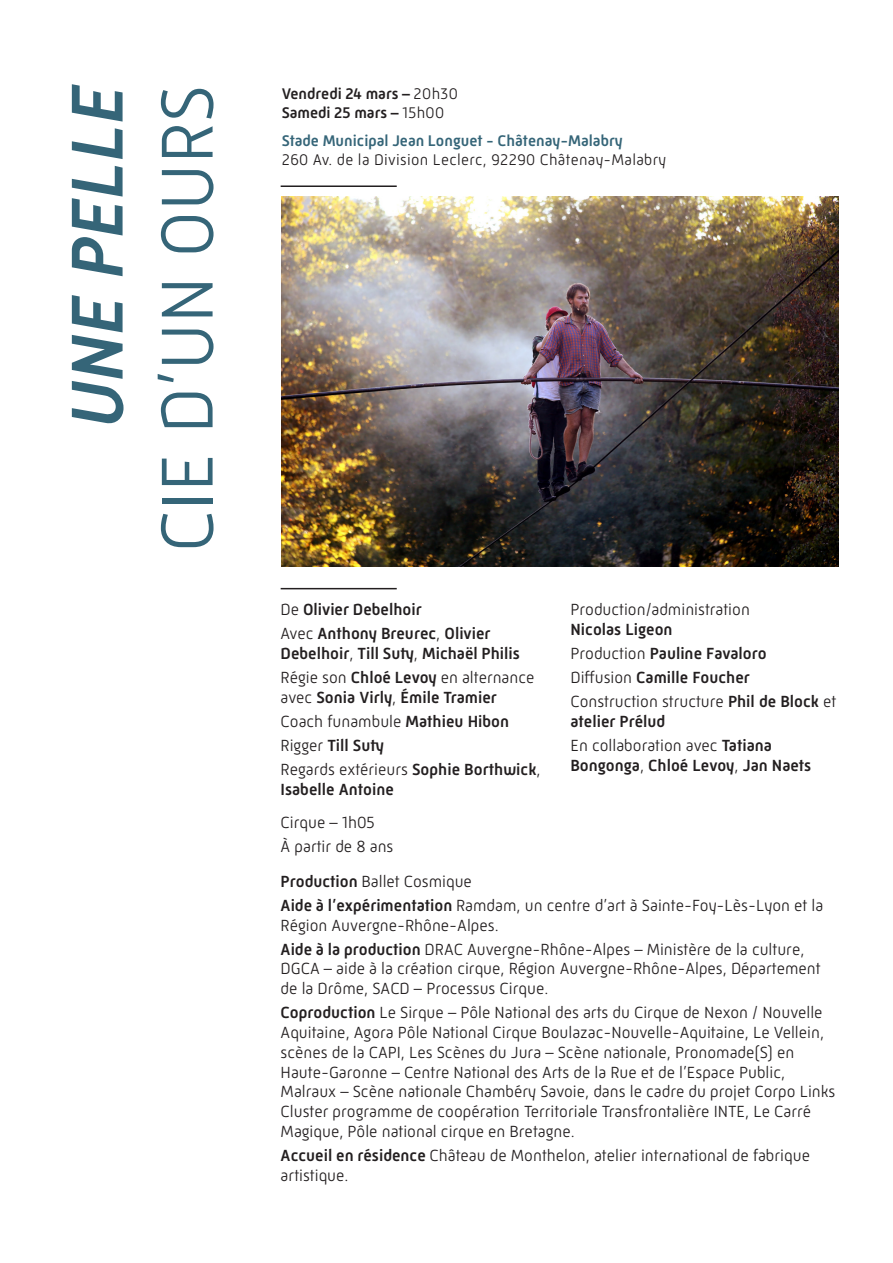
<style>
.page{position:relative;width:893px;height:1263px;background:#fff}
.page>*{position:absolute;margin:0;border:0;box-sizing:border-box;transform-origin:0 0}
.t1{font:300 75px "Mic 32 New";color:#356578}
.t2{font:italic 500 75px "Mic 32 New";color:#356578}
.t3{font:300 16.5px/19.8px "Mic 32 New";color:#231f20}
.t4{font:500 16.5px/19.8px "Mic 32 New";color:#231f20}
.t5{font:300 15.75px "Mic 32 New";letter-spacing:.02em;color:#231f20}
.t6{font:500 15.75px "Mic 32 New";color:#356578}
.t7{font:500 15.75px "Mic 32 New";color:#231f20}
.s1{font-weight:300}
.s2{font-weight:500}
</style>
<div class="page">
<hr style="left:281px;top:588px;width:116px;height:1px;background:#231f20">
<img style="left:282px;top:197px;width:556px;height:369px">
<hr style="left:281px;top:185px;width:116px;height:2px;background:#231f20">
<p class="t2" style="left:54px;top:428px;width:345px;rotate:-90deg">UNE PELLE</p>
<p class="t1" style="left:144px;top:552px;width:469px;rotate:-90deg">CIE D’UN OURS</p>
<p class="t7" style="left:282px;top:85px;width:178px">Vendredi 24 mars – <span class="s1">20h30</span></p>
<p class="t7" style="left:282px;top:104px;width:164px">Samedi 25 mars – <span class="s1">15h00</span></p>
<p class="t6" style="left:282px;top:131px;width:342px">Stade Municipal Jean Longuet - Châtenay-Malabry</p>
<p class="t5" style="left:282px;top:150px;width:386px">260 Av. de la Division Leclerc, 92290 Châtenay-Malabry</p>
<p class="t4" style="left:281px;top:599px;width:143px"><span class="s1">De</span> Olivier Debelhoir</p>
<p class="t4" style="left:281px;top:623px;width:241px"><span class="s1">Avec</span> Anthony Breurec<span class="s1">,</span> Olivier<br>Debelhoir<span class="s1">,</span> Till Suty<span class="s1">,</span> Michaël Philis</p>
<p class="t4" style="left:281px;top:667px;width:255px"><span class="s1">Régie son</span> Chloé Levoy <span class="s1">en alternance avec</span> Sonia Virly<span class="s1">,</span> Émile Tramier</p>
<p class="t3" style="left:281px;top:711px;width:230px">Coach funambule <span class="s2">Mathieu Hibon</span></p>
<p class="t4" style="left:281px;top:735px;width:105px"><span class="s1">Rigger</span> Till Suty</p>
<p class="t4" style="left:281px;top:759px;width:261px"><span class="s1">Regards extérieurs</span> Sophie Borthwick<span class="s1">,<br></span>Isabelle Antoine</p>
<p class="t3" style="left:281px;top:812px;width:96px">Cirque – 1h05</p>
<p class="t3" style="left:281px;top:836px;width:114px">À partir de 8 ans</p>
<p class="t3" style="left:570px;top:599px;width:181px">Production/administration<br><span class="s2">Nicolas Ligeon</span></p>
<p class="t4" style="left:570px;top:643px;width:198px"><span class="s1">Production</span> Pauline Favaloro</p>
<p class="t4" style="left:570px;top:667px;width:181px"><span class="s1">Diffusion</span> Camille Foucher</p>
<p class="t4" style="left:570px;top:691px;width:267px"><span class="s1">Construction structure</span> Phil de Block <span class="s1">et </span>atelier Prélud</p>
<p class="t4" style="left:570px;top:735px;width:242px"><span class="s1">En collaboration avec</span> Tatiana<br>Bongonga<span class="s1">,</span> Chloé Levoy<span class="s1">,</span> Jan Naets</p>
<p class="t3" style="left:281px;top:871px;width:193px"><span class="s2">Production</span> Ballet Cosmique</p>
<p class="t3" style="left:281px;top:895px;width:544px"><span class="s2">Aide à l’expérimentation</span> Ramdam, un centre d’art à Sainte-Foy-Lès-Lyon et la<br>Région Auvergne-Rhône-Alpes.</p>
<p class="t3" style="left:281px;top:939px;width:541px"><span class="s2">Aide à la production</span> DRAC Auvergne-Rhône-Alpes – Ministère de la culture,<br>DGCA – aide à la création cirque, Région Auvergne-Rhône-Alpes, Département de la Drôme, SACD – Processus Cirque.</p>
<p class="t3" style="left:281px;top:1003px;width:556px"><span class="s2">Coproduction</span> Le Sirque – Pôle National des arts du Cirque de Nexon / Nouvelle Aquitaine, Agora Pôle National Cirque Boulazac-Nouvelle-Aquitaine, Le Vellein, scènes de la CAPI, Les Scènes du Jura – Scène nationale, Pronomade(S) en Haute-Garonne – Centre National des Arts de la Rue et de l’Espace Public, Malraux – Scène nationale Chambéry Savoie, dans le cadre du projet Corpo Links Cluster programme de coopération Territoriale Transfrontalière INTE, Le Carré Magique, Pôle national cirque en Bretagne.</p>
<p class="t3" style="left:281px;top:1145px;width:531px"><span class="s2">Accueil en résidence</span> Château de Monthelon, atelier international de fabrique artistique.</p>
</div>
